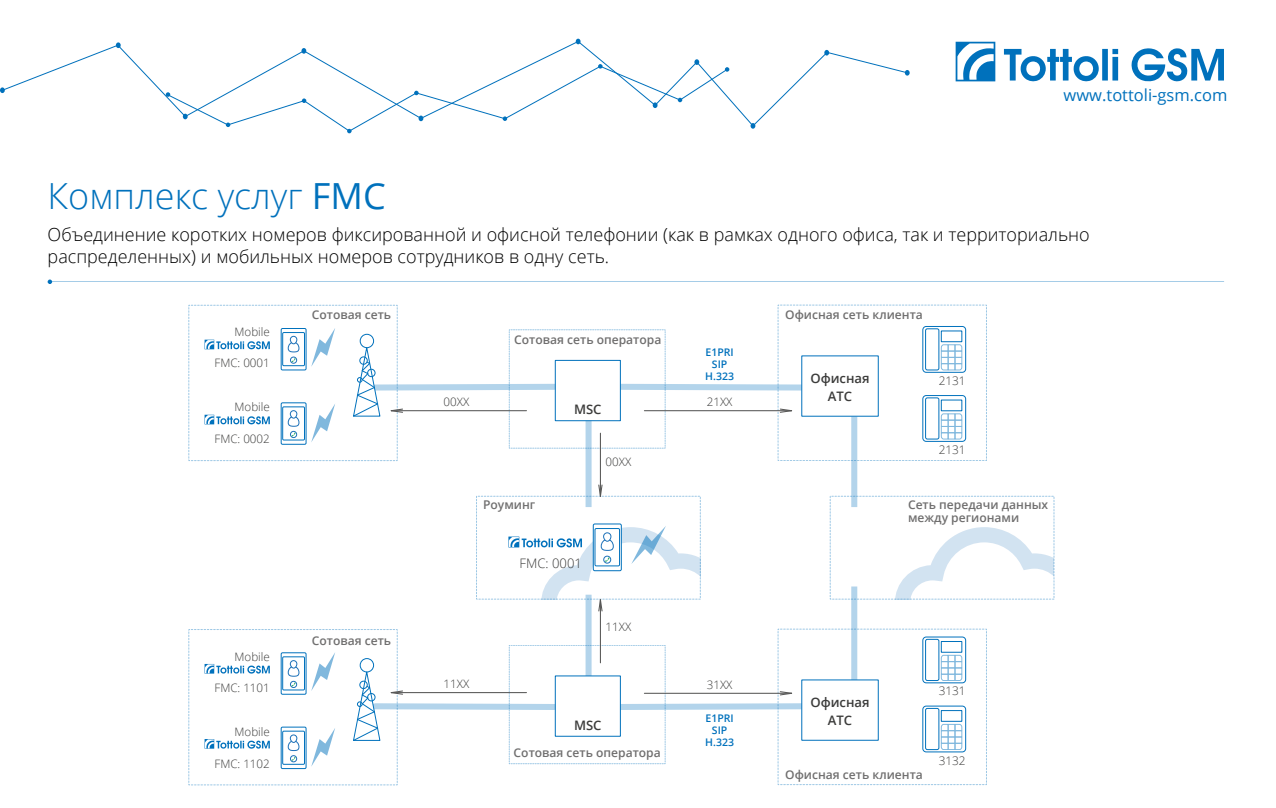
<style>
.page{position:relative;width:1276px;height:808px;background:#fff}
.page>*{position:absolute;margin:0;border:0;box-sizing:border-box;transform-origin:0 0}
.t1{font:300 36px "Open Sans";color:#0071bc}
.t2{font:300 18px/22.5px "Open Sans";color:#000}
.t3{font:16.5px "Open Sans";color:#0071bc}
.t4{font:600 13.05px/18.6px "Open Sans";color:#3c3c3b;text-align:center}
.t5{font:300 13.05px "Open Sans";color:#3c3c3b}
.t6{font:600 12px/13.4px "Open Sans";color:#706f6f}
.t7{font:300 11.85px "Open Sans";color:#3c3c3b}
.t8{font:300 11.55px "Open Sans";color:#3c3c3b}
.t9{font:600 10.5px/12px "Open Sans";color:#0071bc;text-align:center}
.s1{font-weight:400}
</style>
<div class="page">
<div style="left:851px;top:419px;width:6px;height:85px;background:#b3d4eb"></div>
<div style="left:851px;top:589px;width:6px;height:93px;background:#b3d4eb"></div>
<div style="left:585px;top:598px;width:6px;height:84px;background:#b3d4eb"></div>
<div style="left:585px;top:419px;width:6px;height:85px;background:#b3d4eb"></div>
<svg style="left:1131px;top:48px;width:93px;height:34px"></svg>
<svg style="left:955px;top:42px;width:40px;height:39px"></svg>
<svg style="left:1004px;top:49px;width:114px;height:33px"></svg>
<svg style="left:0;top:39px;width:909px;height:94px"></svg>
<svg style="left:48px;top:279px;width:4px;height:5px"></svg>
<svg style="left:895px;top:527px;width:157px;height:70px"></svg>
<div style="left:593px;top:523px;width:29px;height:48px;border:1px solid #0071bc;border-radius:2px"></div>
<svg style="left:188px;top:305px;width:799px;height:156px"></svg>
<svg style="left:188px;top:629px;width:799px;height:156px"></svg>
<hr style="left:600px;top:433px;width:1px;height:63px;background:#575756">
<svg style="left:597px;top:484px;width:6px;height:13px"></svg>
<hr style="left:600px;top:600px;width:1px;height:63px;background:#575756">
<svg style="left:508px;top:526px;width:192px;height:86px"></svg>
<p class="t3" style="left:1063px;top:84px;width:165px">www.tottoli-gsm.com</p>
<h1 class="t1" style="left:48px;top:172px;width:340px">Комплекс услуг <span class="s1">FMC</span></h1>
<p class="t2" style="left:48px;top:223px;width:1043px">Объединение коротких номеров фиксированной и офисной телефонии (как в рамках одного офиса, так и территориально распределенных) и мобильных номеров сотрудников в одну сеть.</p>
<p class="t8" style="left:234px;top:324px;width:37px">Mobile</p>
<p class="t8" style="left:214px;top:355px;width:57px">FMC: 0001</p>
<p class="t8" style="left:234px;top:399px;width:37px">Mobile</p>
<p class="t8" style="left:214px;top:431px;width:57px">FMC: 0002</p>
<p class="t6" style="left:312px;top:308px;width:81px">Сотовая сеть</p>
<p class="t8" style="left:234px;top:649px;width:37px">Mobile</p>
<p class="t8" style="left:214px;top:680px;width:57px">FMC: 1101</p>
<p class="t8" style="left:234px;top:724px;width:37px">Mobile</p>
<p class="t8" style="left:214px;top:755px;width:57px">FMC: 1102</p>
<p class="t6" style="left:312px;top:634px;width:81px">Сотовая сеть</p>
<p class="t6" style="left:514px;top:332px;width:149px">Сотовая сеть оператора</p>
<p class="t8" style="left:443px;top:394px;width:27px">00XX</p>
<p class="t6" style="left:483px;top:498px;width:54px">Роуминг</p>
<p class="t4" style="left:574px;top:400px;width:29px">MSC</p>
<p class="t8" style="left:605px;top:454px;width:27px">00XX</p>
<p class="t5" style="left:519px;top:554px;width:64px">FMC: 0001</p>
<p class="t8" style="left:443px;top:676px;width:27px">11XX</p>
<p class="t8" style="left:605px;top:619px;width:27px">11XX</p>
<p class="t4" style="left:574px;top:715px;width:29px">MSC</p>
<p class="t6" style="left:513px;top:746px;width:149px">Сотовая сеть оператора</p>
<p class="t9" style="left:705px;top:346px;width:30px">E1PRI<br>SIP<br>H.323</p>
<p class="t8" style="left:707px;top:394px;width:27px">21XX</p>
<p class="t8" style="left:707px;top:676px;width:27px">31XX</p>
<p class="t9" style="left:705px;top:712px;width:30px">E1PRI<br>SIP<br>H.323</p>
<p class="t6" style="left:785px;top:308px;width:139px">Офисная сеть клиента</p>
<p class="t4" style="left:810px;top:368px;width:61px">Офисная<br>АТС</p>
<p class="t7" style="left:938px;top:372px;width:28px">2131</p>
<p class="t7" style="left:938px;top:441px;width:28px">2131</p>
<p class="t6" style="left:908px;top:498px;width:142px">Сеть передачи данных между регионами</p>
<p class="t4" style="left:810px;top:692px;width:61px">Офисная<br>АТС</p>
<p class="t7" style="left:938px;top:683px;width:28px">3131</p>
<p class="t7" style="left:938px;top:753px;width:28px">3132</p>
<p class="t6" style="left:785px;top:767px;width:139px">Офисная сеть клиента</p>
</div>
